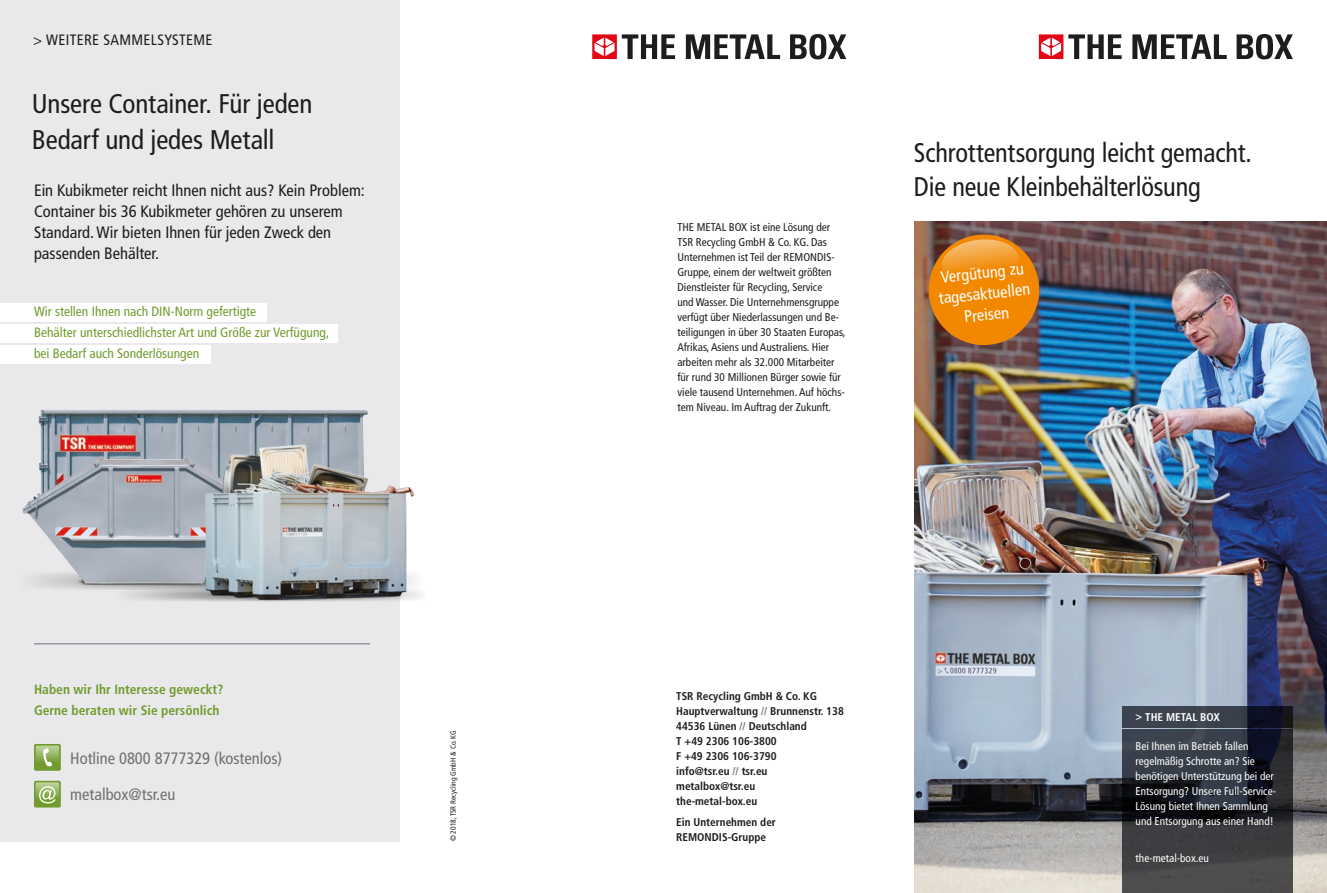
<style>
.page{position:relative;width:1327px;height:893px;background:#fff}
.page>*{position:absolute;margin:0;border:0;box-sizing:border-box;transform-origin:0 0}
.t1{font:condensed 27px/34.5px "Frutiger";letter-spacing:-.005em;color:#1d1d1b}
.t2{font:condensed 16.5px/21px "Frutiger";color:#1d1d1b}
.t3{font:condensed 16.5px/36px "Frutiger";color:#70706f}
.t4{font:condensed 16.5px/21px "Frutiger";color:#fff;text-align:center}
.t5{font:condensed 15px "Frutiger";letter-spacing:.025em;color:#1d1d1b}
.t6{font:condensed 13.5px/21px "Frutiger";color:#719c2d}
.t7{font:700 condensed 13.5px/21px "Frutiger";color:#719c2d}
.t8{font:condensed 11.25px/15px "Frutiger";color:#1d1d1b}
.t9{font:700 condensed 11.25px/15px "Frutiger";color:#1d1d1b}
.t10{font:condensed 11.25px/15px "Frutiger";color:#fff}
.t11{font:700 condensed 11.25px "Frutiger";color:#fff}
.t12{font:condensed 7.5px "Frutiger";color:#1d1d1b}
.s1{color:#70706f}
</style>
<div class="page">
<div style="left:0;top:0;width:399px;height:841px;background:#e9e9ec"></div>
<img style="left:914px;top:222px;width:413px;height:671px">
<svg style="left:1132px;top:34px;width:94px;height:25px"></svg>
<svg style="left:1236px;top:34px;width:57px;height:25px"></svg>
<svg style="left:1039px;top:34px;width:82px;height:25px"></svg>
<svg style="left:686px;top:34px;width:94px;height:25px"></svg>
<svg style="left:790px;top:34px;width:56px;height:25px"></svg>
<svg style="left:592px;top:34px;width:83px;height:25px"></svg>
<svg style="left:34px;top:744px;width:27px;height:27px"></svg>
<svg style="left:36px;top:746px;width:23px;height:23px"></svg>
<svg style="left:43px;top:748px;width:9px;height:18px"></svg>
<svg style="left:34px;top:781px;width:27px;height:26px"></svg>
<svg style="left:36px;top:782px;width:23px;height:24px"></svg>
<svg style="left:39px;top:786px;width:17px;height:17px"></svg>
<svg style="left:1123px;top:730px;width:170px;height:163px"></svg>
<svg style="left:1123px;top:706px;width:170px;height:21px;fill:#3b424c"></svg>
<svg style="left:926px;top:232px;width:116px;height:116px"></svg>
<hr style="left:34px;top:643px;width:336px;height:1px;background:#6d6f76">
<img style="left:38px;top:409px;width:330px;height:25px">
<img style="left:22px;top:434px;width:150px;height:167px">
<img style="left:172px;top:432px;width:249px;height:181px">
<div style="left:0;top:324px;width:338px;height:19px;background:#fff"></div>
<div style="left:0;top:345px;width:210px;height:19px;background:#fff"></div>
<div style="left:0;top:303px;width:266px;height:18px;background:#fff"></div>
<h3 class="t5" style="left:33px;top:31px;width:181px">&gt; WEITERE SAMMELSYSTEME</h3>
<h1 class="t1" style="left:32px;top:87px;width:282px;line-height:35.1px">Unsere Container. Für jeden<br>Bedarf und jedes Metall</h1>
<h2 class="t2" style="left:34px;top:179px;width:332px">Ein Kubikmeter reicht Ihnen nicht aus? Kein Problem:<br>Container bis 36 Kubikmeter gehören zu unserem Standard. Wir bieten Ihnen für jeden Zweck den passenden Behälter.</h2>
<p class="t6" style="left:34px;top:301px;width:297px">Wir stellen Ihnen nach DIN-Norm gefertigte<br>Behälter unterschiedlichster Art und Größe zur Verfügung, bei Bedarf auch Sonderlösungen</p>
<p class="t7" style="left:34px;top:679px;width:191px">Haben wir Ihr Interesse geweckt?<br>Gerne beraten wir Sie persönlich</p>
<h2 class="t3" style="left:70px;top:740px;width:213px">Hotline 0800 8777329 (kostenlos) metalbox@tsr.eu</h2>
<p class="t12" style="left:449px;top:841px;width:113px;rotate:-90deg">© 2018, TSR Recycling GmbH &amp; Co. KG</p>
<p class="t8" style="left:677px;top:220px;width:170px">THE METAL BOX ist eine Lösung der TSR Recycling GmbH &amp; Co. KG. Das Unternehmen ist Teil der REMONDIS-Gruppe, einem der weltweit größten Dienstleister für Recycling, Service<br>und Wasser. Die Unternehmensgruppe verfügt über Niederlassungen und Be&shy;teiligungen in über 30 Staaten Europas, Afrikas, Asiens und Australiens. Hier arbeiten mehr als 32.000 Mitarbeiter für rund 30 Millionen Bürger sowie für viele tausend Unternehmen. Auf höchs&shy;tem Niveau. Im Auftrag der Zukunft.</p>
<h1 class="t1" style="left:914px;top:135px;width:339px">Schrottentsorgung leicht gemacht.<br>Die neue Kleinbehälterlösung</h1>
<h2 class="t4" style="left:935px;top:267px;width:93px;rotate:-6deg">Vergütung zu tagesaktuellen<br>Preisen</h2>
<p class="t9" style="left:676px;top:689px;width:169px">TSR Recycling GmbH &amp; Co. KG<br>Hauptverwaltung <span class="s1">//</span> Brunnenstr. 138<br>44536 Lünen <span class="s1">//</span> Deutschland<br>T +49 2306 106-3800<br>F +49 2306 106-3790<br>info@tsr.eu <span class="s1">//</span> tsr.eu metalbox@tsr.eu<br>the-metal-box.eu</p>
<p class="t9" style="left:676px;top:815px;width:101px">Ein Unternehmen der<br>REMONDIS-Gruppe</p>
<p class="t11" style="left:1135px;top:710px;width:86px">&gt; THE METAL BOX</p>
<p class="t10" style="left:1135px;top:739px;width:142px">Bei Ihnen im Betrieb fallen regelmäßig Schrotte an? Sie benötigen Unterstützung bei der<br>Entsorgung? Unsere Full-Service-<br>Lösung bietet Ihnen Sammlung und Entsorgung aus einer Hand!</p>
<p class="t10" style="left:1135px;top:851px;width:75px">the-metal-box.eu</p>
</div>
